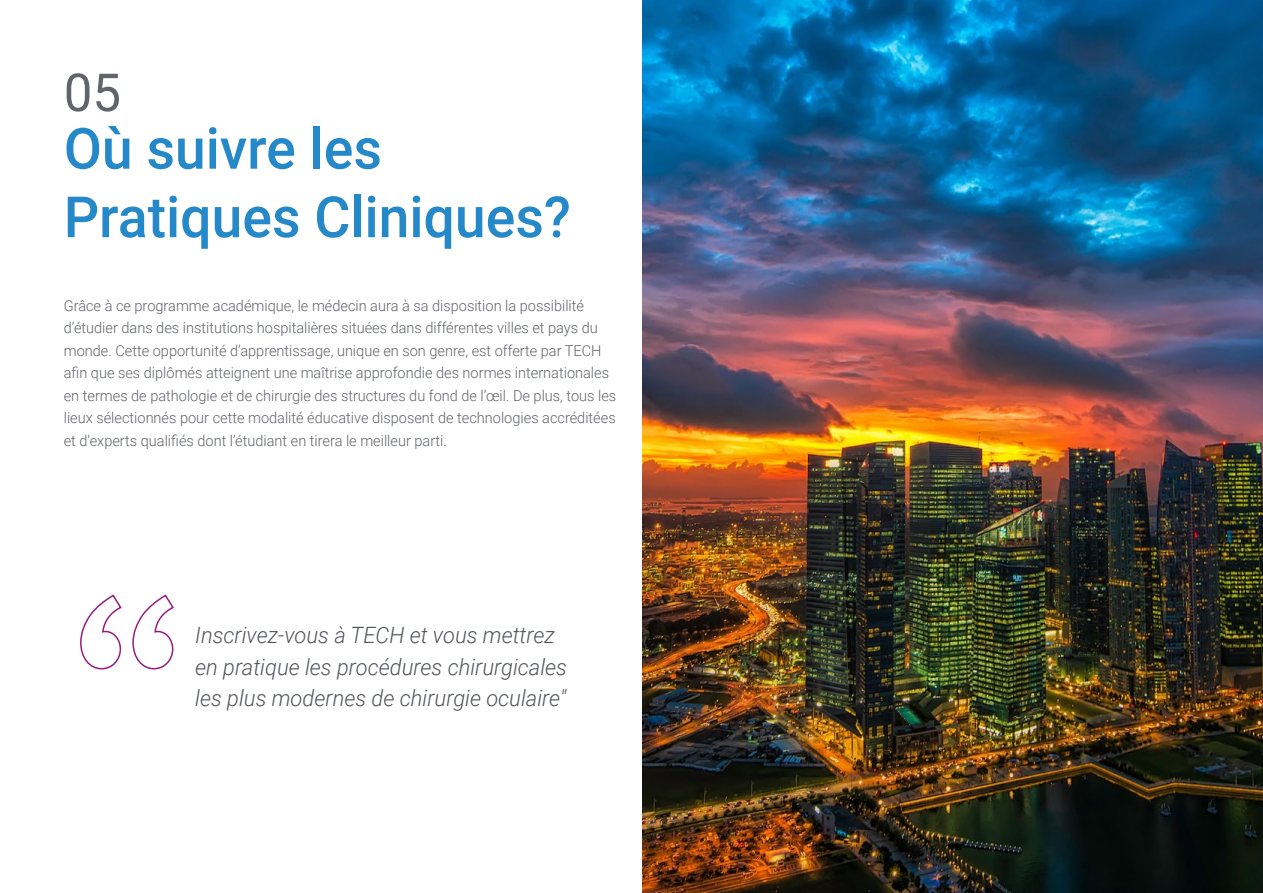
<style>
.page{position:relative;width:1263px;height:893px;background:#fff}
.page>*{position:absolute;margin:0;border:0;box-sizing:border-box;transform-origin:0 0}
.t1{font:500 57px/68.6px "Roboto";color:#2488c9}
.t2{font:52.5px "Roboto";color:#61646a}
.t3{font:italic 300 22.5px/31.5px "Roboto";color:#52555b}
.t4{font:300 15px/22.5px "Roboto";color:#61646a}
</style>
<div class="page">
<svg style="left:80px;top:594px;width:94px;height:76px"></svg>
<img style="left:642px;top:0;width:621px;height:893px">
<h2 class="t2" style="left:64px;top:56px;width:59px">05</h2>
<h1 class="t1" style="left:64px;top:112px;width:508px">Où suivre les<br>Pratiques Cliniques?</h1>
<p class="t4" style="left:64px;top:293px;width:554px">Grâce à ce programme académique, le médecin aura à sa disposition la possibilité d’étudier dans des institutions hospitalières situées dans différentes villes et pays du monde. Cette opportunité d’apprentissage, unique en son genre, est offerte par TECH afin que ses diplômés atteignent une maîtrise approfondie des normes internationales en termes de pathologie et de chirurgie des structures du fond de l’œil. De plus, tous les lieux sélectionnés pour cette modalité éducative disposent de technologies accréditées et d’experts qualifiés dont l’étudiant en tirera le meilleur parti.</p>
<h3 class="t3" style="left:195px;top:619px;width:373px">Inscrivez-vous à TECH et vous mettrez en pratique les procédures chirurgicales les plus modernes de chirurgie oculaire"</h3>
</div>
